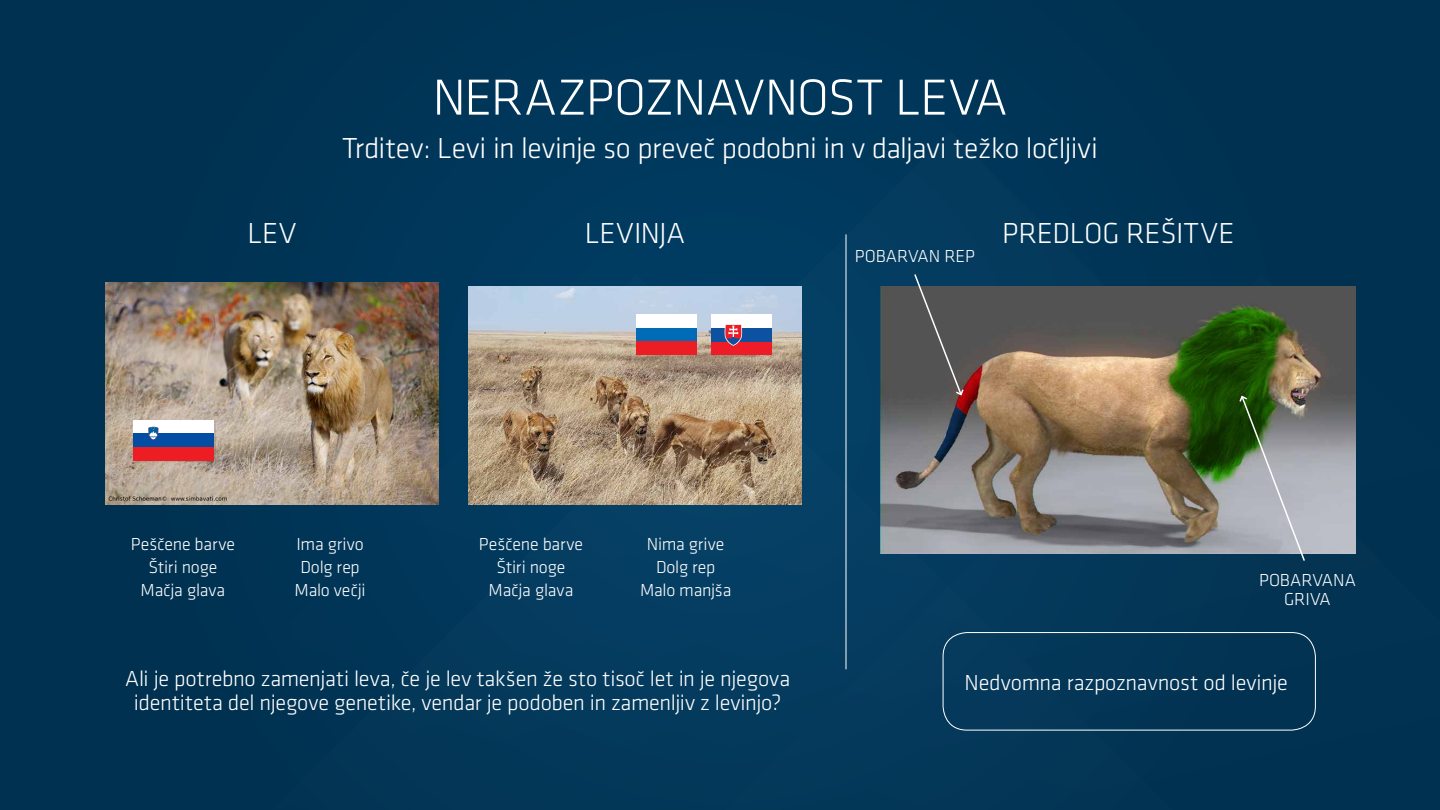
<style>
.page{position:relative;width:1440px;height:810px;background:#003150}
.page>*{position:absolute;margin:0;border:0;box-sizing:border-box;transform-origin:0 0}
.t1{font:300 52.5px "Klavika";letter-spacing:-.025em;color:#fff}
.t2{font:300 30px "Klavika";letter-spacing:-.01em;color:#fff}
.t3{font:300 22.5px/24px "Klavika";letter-spacing:-.015em;color:#fff;text-align:center}
.t4{font:300 18px/23.2px "Klavika";letter-spacing:-.01em;color:#fff;text-align:center}
</style>
<div class="page">
<div style="left:545px;top:79px;width:351px;height:52px;background:#00385b"></div>
<div style="left:422px;top:131px;width:656px;height:143px;background:#00395d"></div>
<svg style="left:396px;top:274px;width:900px;height:511px;fill:#043a5c"></svg>
<img style="left:105px;top:282px;width:334px;height:223px">
<img style="left:468px;top:286px;width:334px;height:219px">
<img style="left:881px;top:286px;width:475px;height:268px">
<svg style="left:913px;top:273px;width:52px;height:124px;background:#515559"></svg>
<svg style="left:1238px;top:395px;width:68px;height:168px;background:#8b9692"></svg>
<div style="left:636px;top:315px;width:61px;height:13px;background:#fff"></div>
<div style="left:636px;top:328px;width:61px;height:14px;background:#006bb6"></div>
<div style="left:636px;top:342px;width:61px;height:13px;background:#ed1d24"></div>
<div style="left:134px;top:420px;width:82px;height:43px;background:#000;opacity:.1"></div>
<div style="left:133px;top:420px;width:81px;height:14px;background:#fff"></div>
<div style="left:133px;top:434px;width:81px;height:13px;background:#034ea2"></div>
<div style="left:133px;top:447px;width:81px;height:13px;background:#ed1d24"></div>
<svg style="left:148px;top:427px;width:11px;height:13px"></svg>
<div style="left:943px;top:632px;width:373px;height:98px;border:1px solid #fff;border-radius:24px"></div>
<hr style="left:846px;top:234px;width:1px;height:435px;background:#fff">
<div style="left:711px;top:315px;width:60px;height:13px;background:#fff"></div>
<div style="left:711px;top:342px;width:60px;height:13px;background:#ed1c26"></div>
<div style="left:711px;top:328px;width:60px;height:14px;background:#0d51a1"></div>
<svg style="left:724px;top:324px;width:19px;height:22px"></svg>
<h1 class="t1" style="left:432px;top:69px;width:577px">NERAZPOZNAVNOST LEVA</h1>
<h2 class="t2" style="left:342px;top:132px;width:757px">Trditev: Levi in levinje so preveč podobni in v daljavi težko ločljivi</h2>
<h2 class="t2" style="left:247px;top:217px;width:51px">LEV</h2>
<h2 class="t2" style="left:585px;top:217px;width:102px">LEVINJA</h2>
<h2 class="t2" style="left:1002px;top:217px;width:234px">PREDLOG REŠITVE</h2>
<p class="t4" style="left:855px;top:245px;width:122px">POBARVAN REP</p>
<p class="t4" style="left:131px;top:532px;width:106px">Peščene barve<br>Štiri noge<br>Mačja glava</p>
<p class="t4" style="left:479px;top:532px;width:106px">Peščene barve<br>Štiri noge<br>Mačja glava</p>
<p class="t4" style="left:295px;top:532px;width:72px">Ima grivo<br>Dolg rep<br>Malo večji</p>
<p class="t4" style="left:640px;top:532px;width:93px">Nima grive<br>Dolg rep<br>Malo manjša</p>
<p class="t4" style="left:1259px;top:570px;width:98px;line-height:19.5px">POBARVANA<br>GRIVA</p>
<p class="t3" style="left:125px;top:667px;width:667px">Ali je potrebno zamenjati leva, če je lev takšen že sto tisoč let in je njegova identiteta del njegove genetike, vendar je podoben in zamenljiv z levinjo?</p>
<p class="t3" style="left:965px;top:671px;width:325px">Nedvomna razpoznavnost od levinje</p>
</div>
